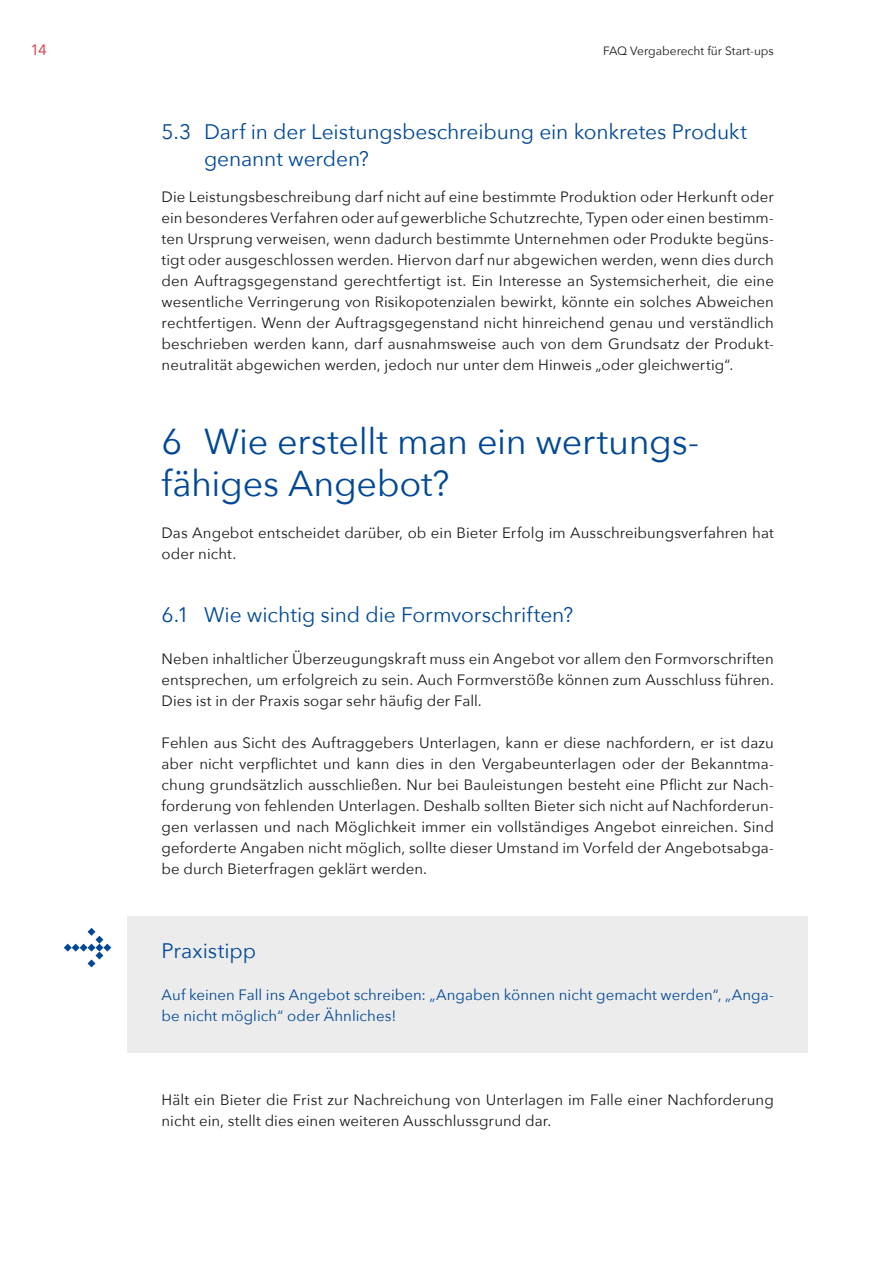
<style>
.page{position:relative;width:893px;height:1263px;background:#fff}
.page>*{position:absolute;margin:0;border:0;box-sizing:border-box;transform-origin:0 0}
.Inhalt_Headline_01{font:36px/42px "Avenir Next";letter-spacing:-.01em;color:#004896}
.Inhalt_Headline_02{font:21px/27px "Avenir Next";letter-spacing:-.005em;color:#004896}
.Inhalt_H3-Praxis{font:21px "Avenir Next";color:#004896}
.Inhalt_Fließtext{font:15px/21px "Avenir Next";letter-spacing:.005em;color:#1a1a18;text-align:justify}
.Inhalt_Hinweis_Copy{font:15px/21px "Avenir Next";letter-spacing:.005em;color:#004896}
.t1{font:15px "Avenir Next";color:#dc2d33}
.t2{font:12px "Avenir Next";color:#1a1a18}
</style>
<div class="page">
<div style="left:128px;top:916px;width:680px;height:136px;background:#ececed"></div>
<svg style="left:64px;top:928px;width:47px;height:39px"></svg>
<p class="t1" style="left:30px;top:37px;width:18px">14</p>
<p class="t2" style="left:603px;top:41px;width:172px">FAQ Vergaberecht für Start-ups</p>
<h2 class="Inhalt_Headline_02" style="left:204px;top:117px;width:544px;text-indent:-43px">5.3 Darf in der Leistungsbeschreibung ein konkretes Produkt genannt werden?</h2>
<p class="Inhalt_Fließtext" style="left:162px;top:186px;width:614px">Die Leistungsbeschreibung darf nicht auf eine bestimmte Produktion oder Herkunft oder ein besonderes Verfahren oder auf gewerbliche Schutzrechte, Typen oder einen bestimm&shy;ten Ursprung verweisen, wenn dadurch bestimmte Unternehmen oder Produkte begüns&shy;tigt oder ausgeschlossen werden. Hiervon darf nur abgewichen werden, wenn dies durch den Auftragsgegenstand gerechtfertigt ist. Ein Interesse an Systemsicherheit, die eine wesentliche Verringerung von Risikopotenzialen bewirkt, könnte ein solches Abweichen rechtfertigen. Wenn der Auftragsgegenstand nicht hinreichend genau und verständlich beschrieben werden kann, darf ausnahmsweise auch von dem Grundsatz der Produkt&shy;neutralität abgewichen werden, jedoch nur unter dem Hinweis „oder gleichwertig“.</p>
<h1 class="Inhalt_Headline_01" style="left:162px;top:419px;width:536px">6 Wie erstellt man ein wertungs&shy;fähiges Angebot?</h1>
<p class="Inhalt_Fließtext" style="left:162px;top:522px;width:614px">Das Angebot entscheidet darüber, ob ein Bieter Erfolg im Ausschreibungsverfahren hat oder nicht.</p>
<h2 class="Inhalt_Headline_02" style="left:162px;top:600px;width:413px">6.1 Wie wichtig sind die Formvorschriften?</h2>
<p class="Inhalt_Fließtext" style="left:162px;top:648px;width:614px">Neben inhaltlicher Überzeugungskraft muss ein Angebot vor allem den Formvorschriften entsprechen, um erfolgreich zu sein. Auch Formverstöße können zum Ausschluss führen.<br>Dies ist in der Praxis sogar sehr häufig der Fall.</p>
<p class="Inhalt_Fließtext" style="left:162px;top:732px;width:614px">Fehlen aus Sicht des Auftraggebers Unterlagen, kann er diese nachfordern, er ist dazu aber nicht verpflichtet und kann dies in den Vergabeunterlagen oder der Bekanntma&shy;chung grundsätzlich ausschließen. Nur bei Bauleistungen besteht eine Pflicht zur Nach&shy;forderung von fehlenden Unterlagen. Deshalb sollten Bieter sich nicht auf Nachforderun&shy;gen verlassen und nach Möglichkeit immer ein vollständiges Angebot einreichen. Sind geforderte Angaben nicht möglich, sollte dieser Umstand im Vorfeld der Angebotsabga&shy;be durch Bieterfragen geklärt werden.</p>
<h3 class="Inhalt_H3-Praxis" style="left:162px;top:933px;width:96px">Praxistipp</h3>
<p class="Inhalt_Hinweis_Copy" style="left:162px;top:984px;width:614px">Auf keinen Fall ins Angebot schreiben: „Angaben können nicht gemacht werden“, „Anga&shy;be nicht möglich“ oder Ähnliches!</p>
<p class="Inhalt_Fließtext" style="left:162px;top:1089px;width:614px">Hält ein Bieter die Frist zur Nachreichung von Unterlagen im Falle einer Nachforderung nicht ein, stellt dies einen weiteren Ausschlussgrund dar.</p>
</div>
